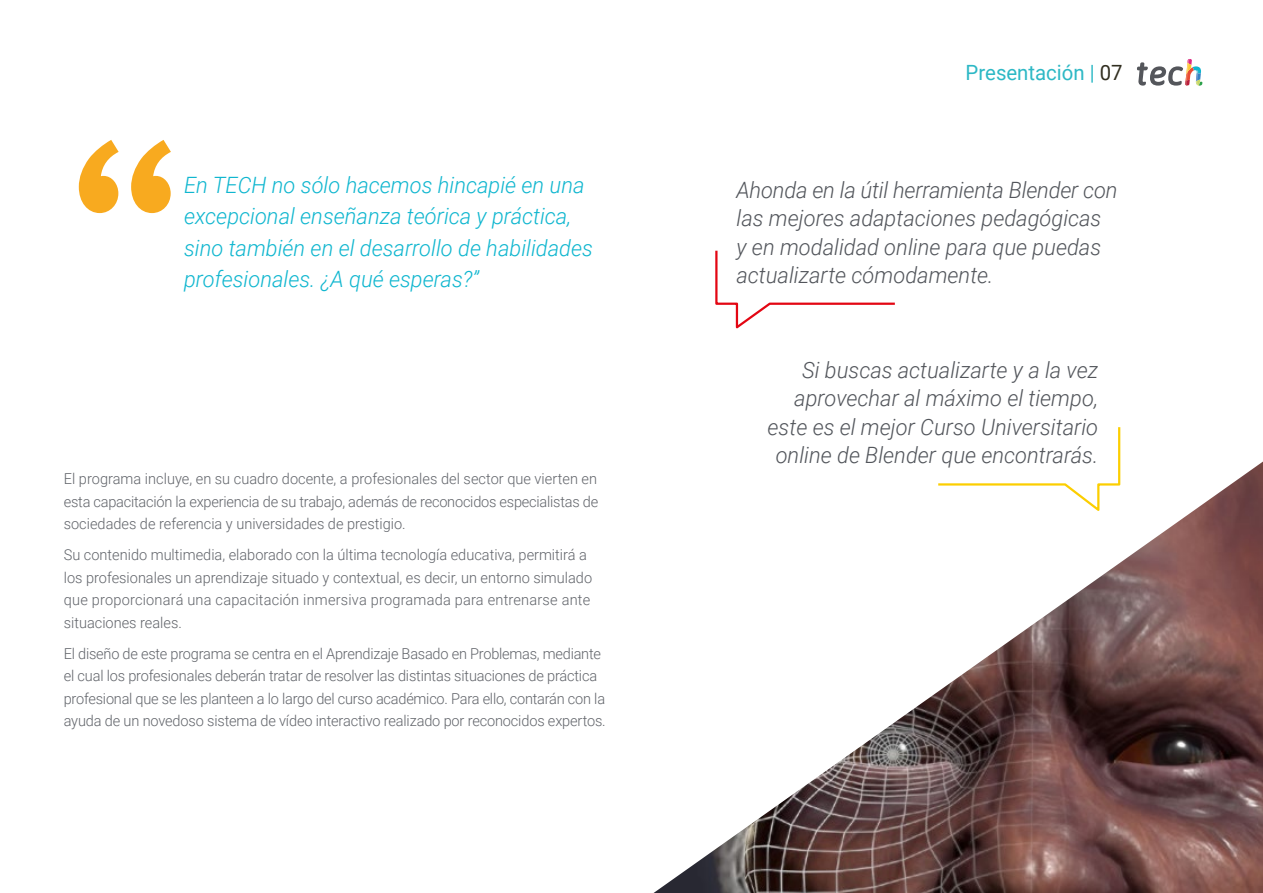
<style>
.page{position:relative;width:1263px;height:893px;background:#fff}
.page>*{position:absolute;margin:0;border:0;box-sizing:border-box;transform-origin:0 0}
.t1{font:italic 300 22.5px/28.5px "Roboto";color:#52555b;text-align:right}
.t2{font:italic 300 22.5px/31.5px "Roboto";color:#0fb6cf}
.t3{font:21px "Roboto";color:#2db8c5}
.t4{font:300 15px/22.5px "Roboto";letter-spacing:-.01em;color:#61646a}
.s1{color:#312e20}
</style>
<div class="page">
<svg style="left:79px;top:140px;width:92px;height:73px"></svg>
<svg style="left:1118px;top:427px;width:3px;height:35px"></svg>
<svg style="left:715px;top:250px;width:180px;height:79px"></svg>
<svg style="left:1137px;top:59px;width:65px;height:27px"></svg>
<img style="left:653px;top:462px;width:610px;height:431px">
<h1 class="t2" style="left:184px;top:168px;width:410px">En TECH no sólo hacemos hincapié en una excepcional enseñanza teórica y práctica, sino también en el desarrollo de habilidades profesionales. ¿A qué esperas?”</h1>
<p class="t4" style="left:64px;top:467px;width:536px;text-align:justify">El programa incluye, en su cuadro docente, a profesionales del sector que vierten en esta capacitación la experiencia de su trabajo, además de reconocidos especialistas de sociedades de referencia y universidades de prestigio.</p>
<p class="t4" style="left:64px;top:543px;width:530px">Su contenido multimedia, elaborado con la última tecnología educativa, permitirá a los profesionales un aprendizaje situado y contextual, es decir, un entorno simulado que proporcionará una capacitación inmersiva programada para entrenarse ante situaciones reales.</p>
<p class="t4" style="left:64px;top:642px;width:543px">El diseño de este programa se centra en el Aprendizaje Basado en Problemas, mediante el cual los profesionales deberán tratar de resolver las distintas situaciones de práctica profesional que se les planteen a lo largo del curso académico. Para ello, contarán con la ayuda de un novedoso sistema de vídeo interactivo realizado por reconocidos expertos.</p>
<h2 class="t3" style="left:966px;top:57px;width:159px">Presentación | <span class="s1">07</span></h2>
<h1 class="t1" style="left:736px;top:175px;width:382px;text-align:left">Ahonda en la útil herramienta Blender con las mejores adaptaciones pedagógicas<br>y en modalidad online para que puedas actualizarte cómodamente.</h1>
<h1 class="t1" style="left:767px;top:355px;width:332px">Si buscas actualizarte y a la vez aprovechar al máximo el tiempo, este es el mejor Curso Universitario online de Blender que encontrarás.</h1>
</div>
